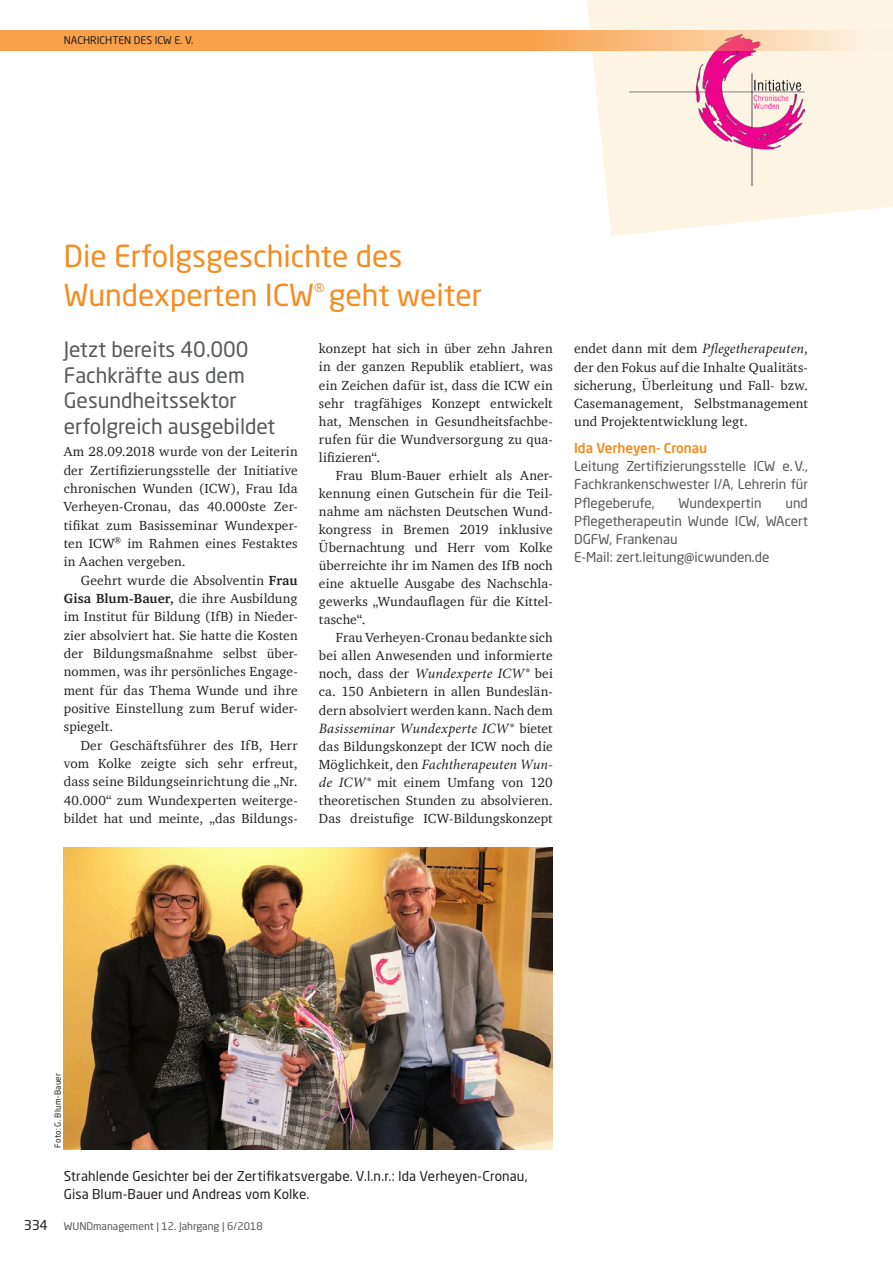
<style>
.page{position:relative;width:893px;height:1263px;background:#fff}
.page>*{position:absolute;margin:0;border:0;box-sizing:border-box;transform-origin:0 0}
.t1{font:30px/39px "Neo Sans Pro";color:#f68b1f}
.t2{font:21px/25.5px "Neo Sans Pro";color:#57585a}
.t3{font:italic 14.25px "Minion Pro";letter-spacing:.005em;color:#231f20}
.t4{font:13.5px/18px "Charter";letter-spacing:.01em;color:#231f20;text-align:justify}
.t5{font:13.5px/18.1px "Neo Sans Pro";color:#57585a;text-align:justify}
.t6{font:13.5px/18px "Neo Sans Pro";letter-spacing:.005em;color:#231f20}
.t7{font:500 13.5px "Neo Sans Pro";color:#f68b1f}
.t8{font:10.5px "Neo Sans Pro";color:#57585a}
.t9{font:10.5px "Neo Sans Pro";color:#231f20}
.t10{font:8.25px "Neo Sans Pro";letter-spacing:.025em;color:#231f20}
.s1{font-weight:700}
.s2{font-family:"Minion Pro";font-style:italic;font-size:14.25px}
.s3{font-family:"Charter";font-style:normal;font-size:13.5px}
.s4{font-size:13.5px;color:#231f20}
</style>
<div class="page">
<svg style="left:587px;top:0;width:306px;height:236px;fill:#fef4e4"></svg>
<img style="left:629px;top:51px;width:175px;height:135px">
<img style="left:64px;top:847px;width:489px;height:302px">
<svg style="left:0;top:30px;width:892px;height:21px;background:#f8ad68"></svg>
<svg style="left:892px;top:30px;width:1px;height:21px"></svg>
<p class="t9" style="left:64px;top:34px;width:131px">NACHRICHTEN DES ICW E. V.</p>
<h1 class="t1" style="left:64px;top:236px;width:420px">Die Erfolgsgeschichte des<br>Wundexperten ICW<sup>®</sup> geht weiter</h1>
<h2 class="t2" style="left:64px;top:336px;width:213px">Jetzt bereits 40.000<br>Fachkräfte aus dem<br>Gesundheitssektor erfolgreich ausgebildet</h2>
<p class="t4" style="left:64px;top:442px;width:235px">Am 28.09.2018 wurde von der Leiterin der Zertifizierungsstelle der Initiative chronischen Wunden (ICW), Frau Ida Verheyen-Cronau, das 40.000ste Zer&shy;tifikat zum Basisseminar Wundexper&shy;ten ICW<sup>®</sup> im Rahmen eines Festaktes in Aachen vergeben.</p>
<p class="t4" style="left:64px;top:570px;width:235px;text-indent:17px">Geehrt wurde die Absolventin <span class="s1">Frau Gisa Blum-Bauer,</span> die ihre Ausbildung im Institut für Bildung (IfB) in Nieder&shy;zier absolviert hat. Sie hatte die Kosten der Bildungsmaßnahme selbst über&shy;nommen, was ihr persönliches Engage&shy;ment für das Thema Wunde und ihre positive Einstellung zum Beruf wider&shy;spiegelt.</p>
<p class="t4" style="left:64px;top:735px;width:235px;text-indent:17px">Der Geschäftsführer des IfB, Herr vom Kolke zeigte sich sehr erfreut, dass seine Bildungseinrichtung die „Nr.<br>40.000“ zum Wundexperten weiterge&shy;bildet hat und meinte, „das Bildungs-</p>
<p class="t4" style="left:319px;top:340px;width:235px">konzept hat sich in über zehn Jahren in der ganzen Republik etabliert, was ein Zeichen dafür ist, dass die ICW ein sehr tragfähiges Konzept entwickelt hat, Menschen in Gesundheitsfachbe&shy;rufen für die Wundversorgung zu qua&shy;lifizieren“.</p>
<p class="t4" style="left:319px;top:466px;width:235px;text-indent:17px">Frau Blum-Bauer erhielt als Aner&shy;kennung einen Gutschein für die Teil&shy;nahme am nächsten Deutschen Wund&shy;kongress in Bremen 2019 inklusive Übernachtung und Herr vom Kolke überreichte ihr im Namen des IfB noch eine aktuelle Ausgabe des Nachschla&shy;gewerks „Wundauflagen für die Kittel&shy;tasche“.</p>
<p class="t4" style="left:319px;top:628px;width:235px;text-indent:17px">Frau Verheyen-Cronau bedankte sich bei allen Anwesenden und informierte noch, dass der <span class="s2">Wundexperte ICW®</span> bei ca. 150 Anbietern in allen Bundeslän&shy;dern absolviert werden kann. Nach dem</p>
<p class="t3" style="left:319px;top:718px;width:235px">Basisseminar Wundexperte ICW® <span class="s3">bietet</span></p>
<p class="t4" style="left:319px;top:737px;width:235px">das Bildungskonzept der ICW noch die</p>
<p class="t3" style="left:319px;top:754px;width:235px"><span class="s3">Möglichkeit, den</span> Fachtherapeuten Wun-</p>
<p class="t4" style="left:319px;top:773px;width:235px"><span class="s2">de ICW®</span> mit einem Umfang von 120 theoretischen Stunden zu absolvieren.<br>Das dreistufige ICW-Bildungskonzept</p>
<p class="t3" style="left:574px;top:339px;width:235px"><span class="s3">endet dann mit dem</span> Pflegetherapeuten<span class="s3">,</span></p>
<p class="t4" style="left:574px;top:358px;width:235px">der den Fokus auf die Inhalte Qualitäts&shy;sicherung, Überleitung und Fall- bzw.<br>Casemanagement, Selbstmanagement und Projektentwicklung legt.</p>
<p class="t7" style="left:574px;top:439px;width:135px">Ida Verheyen- Cronau</p>
<p class="t5" style="left:574px;top:457px;width:235px">Leitung Zertifizierungsstelle ICW e.V., Fachkrankenschwester I/A, Lehrerin für Pflegeberufe,</p>
<p class="t5" style="left:678px;top:493px;width:85px">Wundexpertin</p>
<p class="t5" style="left:574px;top:493px;width:235px;text-align:left;text-indent:212px">und<br>Pflegetherapeutin Wunde ICW, WAcert<br>DGFW, Frankenau<br>E-Mail: zert.leitung@icwunden.de</p>
<p class="t10" style="left:53px;top:1148px;width:76px;rotate:-90deg">Foto: G. Blum-Bauer</p>
<p class="t6" style="left:64px;top:1167px;width:465px">Strahlende Gesichter bei der Zertifikatsvergabe. V.l.n.r.: Ida Verheyen-Cronau,<br>Gisa Blum-Bauer und Andreas vom Kolke.</p>
<p class="t8" style="left:24px;top:1220px;width:240px"><span class="s4">334</span> WUNDmanagement | 12. Jahrgang | 6/2018</p>
</div>
